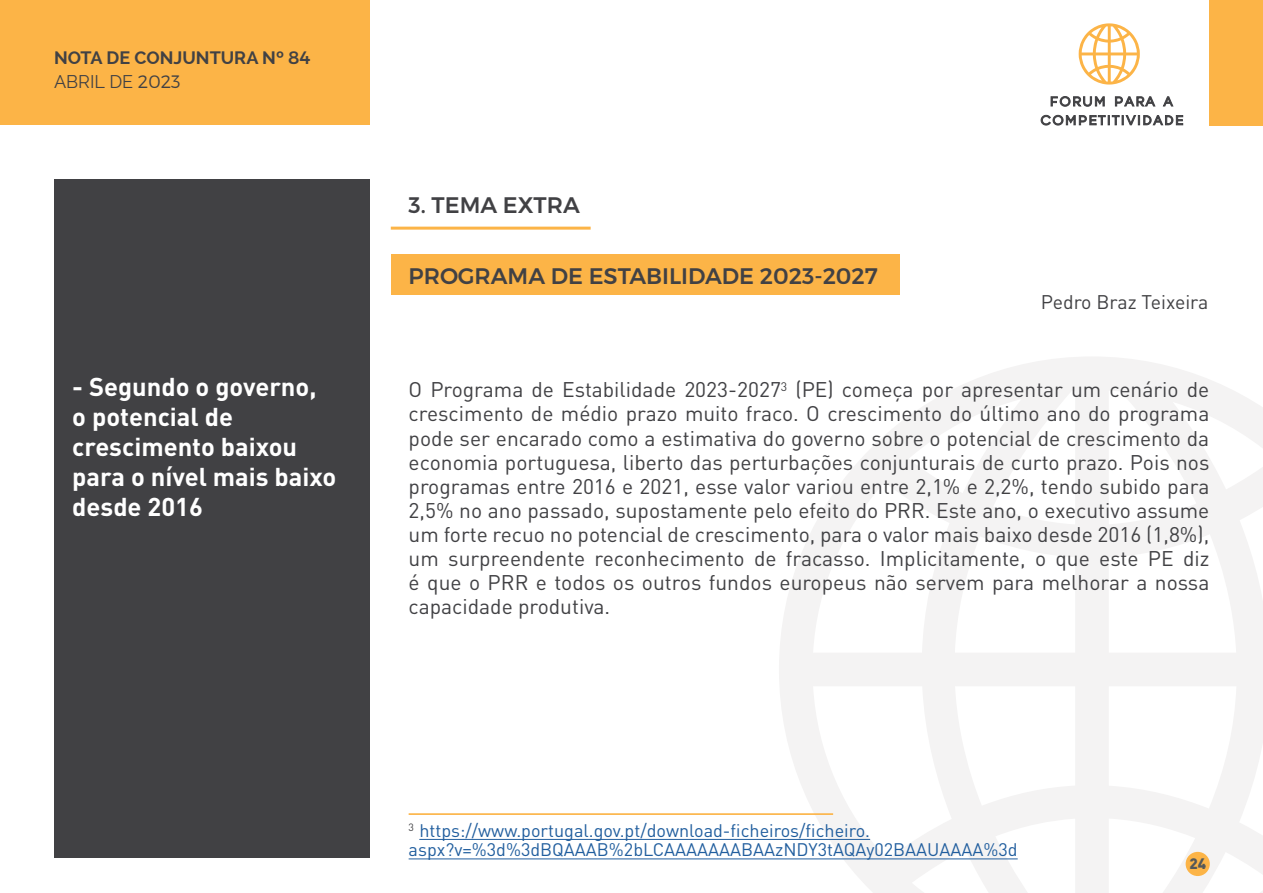
<style>
.page{position:relative;width:1263px;height:893px;background:#fff}
.page>*{position:absolute;margin:0;border:0;box-sizing:border-box;transform-origin:0 0}
.t1{font:700 25.5px/30px "DIN Pro";color:#fff}
.t2{font:500 22.5px "Montserrat";color:#414144}
.t3{font:21px/24px "DIN Pro";color:#414144;text-align:justify}
.t4{font:19.5px "DIN Pro";color:#414144}
.t5{font:18px/19.5px "DIN Pro";color:#215e9e}
.t6{font:700 18px/23.4px "Raleway";color:#414144}
.t7{font:900 15px "DIN Pro";color:#555859}
.s1{font-family:"Montserrat";font-weight:500}
.s2{font-weight:400}
.s3{font-family:"Montserrat";font-weight:300}
</style>
<div class="page">
<div style="left:54px;top:179px;width:316px;height:678px;background:#414144"></div>
<svg style="left:779px;top:357px;width:484px;height:536px"></svg>
<div style="left:0;top:0;width:370px;height:125px;background:#fcb447"></div>
<div style="left:1210px;top:0;width:53px;height:125px;background:#fcb447"></div>
<svg style="left:1079px;top:23px;width:61px;height:62px"></svg>
<svg style="left:1050px;top:96px;width:55px;height:11px"></svg>
<svg style="left:1115px;top:96px;width:41px;height:11px"></svg>
<svg style="left:1162px;top:96px;width:12px;height:11px"></svg>
<svg style="left:1040px;top:114px;width:143px;height:12px"></svg>
<div style="left:1185px;top:852px;width:25px;height:24px;background:#fcb447;border-radius:50%"></div>
<div style="left:391px;top:254px;width:508px;height:41px;background:#fcb447"></div>
<hr style="left:391px;top:227px;width:200px;height:3px;background:#fcb447">
<hr style="left:419px;top:839px;width:451px;height:1px;background:#215e9e">
<hr style="left:409px;top:858px;width:609px;height:1px;background:#215e9e">
<hr style="left:409px;top:813px;width:424px;height:2px;background:#fcb447">
<p class="t6" style="left:54px;top:46px;width:258px">NOTA DE CONJUNTURA Nº <span class="s1">84<br></span><span class="s2">ABRIL DE</span> <span class="s3">2023</span></p>
<p class="t1" style="left:72px;top:371px;width:265px">- Segundo o governo, o potencial de crescimento baixou para o nível mais baixo desde 2016</p>
<p class="t2" style="left:409px;top:191px;width:173px">3. TEMA EXTRA</p>
<p class="t2" style="left:409px;top:262px;width:471px">PROGRAMA DE ESTABILIDADE 2023-2027</p>
<p class="t4" style="left:1041px;top:289px;width:169px">Pedro Braz Teixeira</p>
<p class="t3" style="left:409px;top:377px;width:802px">O Programa de Estabilidade 2023-2027<sup>3</sup> (PE) começa por apresentar um cenário de crescimento de médio prazo muito fraco. O crescimento do último ano do programa pode ser encarado como a estimativa do governo sobre o potencial de crescimento da economia portuguesa, liberto das perturbações conjunturais de curto prazo. Pois nos programas entre 2016 e 2021, esse valor variou entre 2,1% e 2,2%, tendo subido para 2,5% no ano passado, supostamente pelo efeito do PRR. Este ano, o executivo assume um forte recuo no potencial de crescimento, para o valor mais baixo desde 2016 (1,8%), um surpreendente reconhecimento de fracasso. Implicitamente, o que este PE diz é que o PRR e todos os outros fundos europeus não servem para melhorar a nossa capacidade produtiva.</p>
<p class="t5" style="left:409px;top:820px;width:611px"><sup>3</sup> https://www.portugal.gov.pt/download-ficheiros/ficheiro. aspx?v=%3d%3dBQAAAB%2bLCAAAAAAABAAzNDY3tAQAy02BAAUAAAA%3d</p>
<p class="t7" style="left:1189px;top:853px;width:18px">24</p>
</div>
